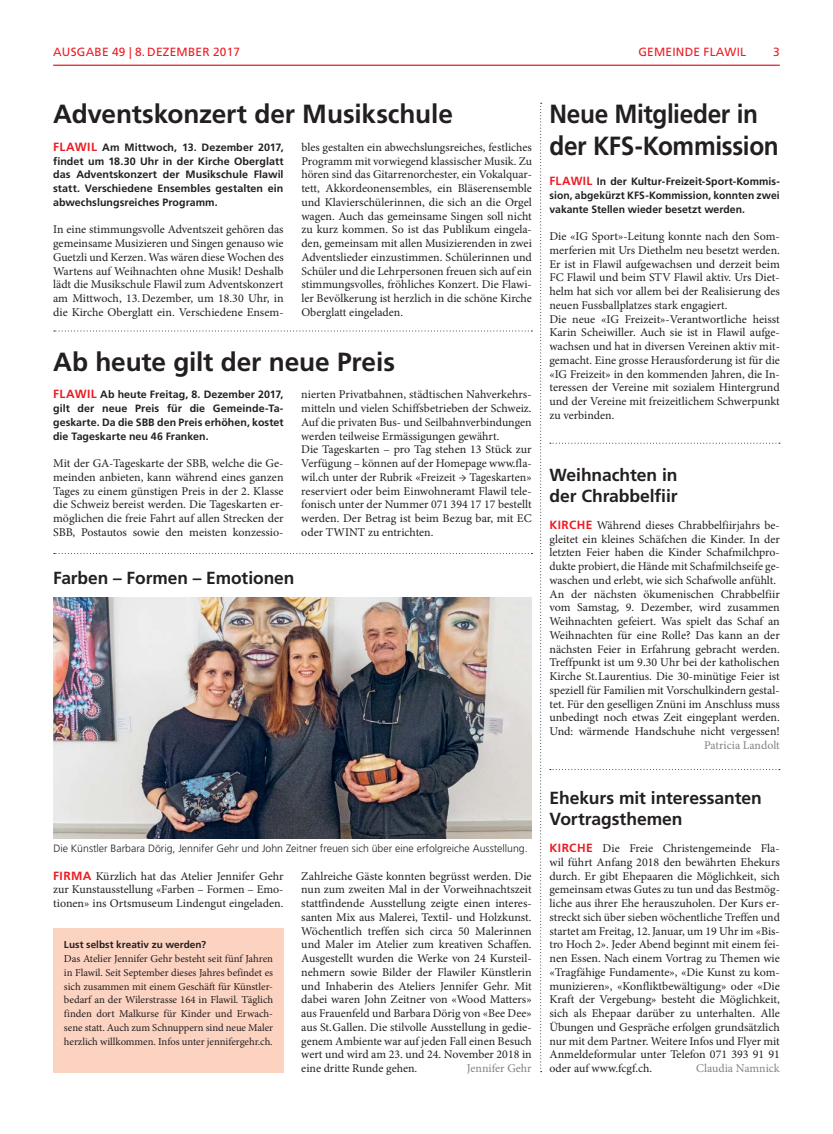
<style>
.page{position:relative;width:833px;height:1134px;background:#fff}
.page>*{position:absolute;margin:0;border:0;box-sizing:border-box;transform-origin:0 0}
.t1{font:700 26.25px "Frutiger LT Std";letter-spacing:-.01em;color:#231f20}
.t2{font:700 26.25px/31.2px "Frutiger LT Std";letter-spacing:-.01em;color:#231f20;scale:.93 1}
.t3{font:700 17.5px/21.2px "Frutiger LT Std";letter-spacing:-.005em;color:#231f20}
.t4{font:11.88px/13.8px "Minion Pro";color:#231f20;text-align:justify}
.t5{font:11.88px "Minion Pro";color:#808285}
.t6{font:11.88px "Frutiger LT Std";letter-spacing:.02em;color:#ed1c24}
.t7{font:700 10.62px/13.8px "Frutiger LT Std";letter-spacing:.005em;color:#231f20;text-align:justify}
.t8{font:10.62px/13.8px "Minion Pro";letter-spacing:-.005em;color:#231f20;text-align:justify}
.t9{font:300 10.62px "Frutiger LT Std";color:#231f20}
.t10{font:700 10px "Frutiger LT Std";letter-spacing:.005em;color:#231f20}
.s1{font-size:11.88px;color:#ed1c24}
.s2{font-family:"Frutiger LT Std";font-weight:700;color:#ed1c24}
</style>
<div class="page">
<div style="left:53px;top:928px;width:231px;height:144px;background:#fcd2c1"></div>
<hr style="left:53px;top:65px;width:727px;height:1px;background:#ed1c24">
<svg style="left:550px;top:443px;width:230px;height:1px"></svg>
<svg style="left:550px;top:769px;width:230px;height:1px"></svg>
<svg style="left:54px;top:330px;width:478px;height:1px"></svg>
<svg style="left:54px;top:553px;width:478px;height:1px"></svg>
<svg style="left:540px;top:103px;width:1px;height:969px"></svg>
<img style="left:53px;top:598px;width:478px;height:240px">
<p class="t6" style="left:53px;top:46px;width:188px">AUSGABE 49 | 8. DEZEMBER 2017</p>
<p class="t6" style="left:638px;top:46px;width:109px">GEMEINDE FLAWIL</p>
<p class="t6" style="left:773px;top:46px;width:8px">3</p>
<h1 class="t1" style="left:53px;top:101px;width:401px">Adventskonzert der Musikschule</h1>
<p class="t7" style="left:53px;top:141px;width:232px"><span class="s1">FLAWIL</span> Am Mittwoch, 13. Dezember 2017, findet um 18.30 Uhr in der Kirche Oberglatt das Adventskonzert der Musikschule Flawil statt. Verschiedene Ensembles gestalten ein abwechslungsreiches Programm.</p>
<p class="t4" style="left:53px;top:224px;width:232px">In eine stimmungsvolle Adventszeit gehören das gemeinsame Musizieren und Singen genauso wie Guetzli und Kerzen. Was wären diese Wochen des Wartens auf Weihnachten ohne Musik! Deshalb lädt die Musikschule Flawil zum Adventskonzert am Mittwoch, 13. Dezember, um 18.30 Uhr, in die Kirche Oberglatt ein. Verschiedene Ensem-</p>
<p class="t4" style="left:301px;top:141px;width:232px">bles gestalten ein abwechslungsreiches, festliches Programm mit vorwiegend klassischer Musik. Zu hören sind das Gitarrenorchester, ein Vokalquar&shy;tett, Akkordeonensembles, ein Bläserensemble und Klavierschülerinnen, die sich an die Orgel wagen. Auch das gemeinsame Singen soll nicht zu kurz kommen. So ist das Publikum eingela&shy;den, gemeinsam mit allen Musizierenden in zwei Adventslieder einzustimmen. Schülerinnen und Schüler und die Lehrpersonen freuen sich auf ein stimmungsvolles, fröhliches Konzert. Die Flawi&shy;ler Bevölkerung ist herzlich in die schöne Kirche Oberglatt eingeladen.</p>
<h1 class="t1" style="left:53px;top:349px;width:343px">Ab heute gilt der neue Preis</h1>
<p class="t7" style="left:53px;top:388px;width:232px"><span class="s1">FLAWIL</span> Ab heute Freitag, 8. Dezember 2017, gilt der neue Preis für die Gemeinde-Ta&shy;geskarte. Da die SBB den Preis erhöhen, kostet die Tageskarte neu 46 Franken.</p>
<p class="t4" style="left:53px;top:457px;width:232px">Mit der GA-Tageskarte der SBB, welche die Ge&shy;meinden anbieten, kann während eines ganzen Tages zu einem günstigen Preis in der 2. Klasse die Schweiz bereist werden. Die Tageskarten er&shy;möglichen die freie Fahrt auf allen Strecken der SBB, Postautos sowie den meisten konzessio-</p>
<p class="t4" style="left:301px;top:389px;width:232px;text-align:left">nierten Privatbahnen, städtischen Nahverkehrs&shy;mitteln und vielen Schiffsbetrieben der Schweiz.<br>Auf die privaten Bus- und Seilbahnverbindungen werden teilweise Ermässigungen gewährt.<br>Die Tageskarten – pro Tag stehen 13 Stück zur Verfügung – können auf der Homepage www.fla&shy;wil.ch unter der Rubrik «Freizeit → Tageskarten» reserviert oder beim Einwohneramt Flawil tele&shy;fonisch unter der Nummer 071 394 17 17 bestellt werden. Der Betrag ist beim Bezug bar, mit EC oder TWINT zu entrichten.</p>
<h2 class="t3" style="left:53px;top:568px;width:243px">Farben – Formen – Emotionen</h2>
<p class="t9" style="left:53px;top:843px;width:476px">Die Künstler Barbara Dörig, Jennifer Gehr und John Zeitner freuen sich über eine erfolgreiche Ausstellung.</p>
<p class="t4" style="left:53px;top:870px;width:232px"><span class="s2">FIRMA</span> Kürzlich hat das Atelier Jennifer Gehr zur Kunstausstellung «Farben – Formen – Emo&shy;tionen» ins Ortsmuseum Lindengut eingeladen.</p>
<p class="t4" style="left:301px;top:870px;width:232px">Zahlreiche Gäste konnten begrüsst werden. Die nun zum zweiten Mal in der Vorweihnachtszeit stattfindende Ausstellung zeigte einen interes&shy;santen Mix aus Malerei, Textil- und Holzkunst.<br>Wöchentlich treffen sich circa 50 Malerinnen und Maler im Atelier zum kreativen Schaffen.<br>Ausgestellt wurden die Werke von 24 Kursteil&shy;nehmern sowie Bilder der Flawiler Künstlerin und Inhaberin des Ateliers Jennifer Gehr. Mit dabei waren John Zeitner von «Wood Matters» aus Frauenfeld und Barbara Dörig von «Bee Dee» aus St. Gallen. Die stilvolle Ausstellung in gedie&shy;genem Ambiente war auf jeden Fall einen Besuch wert und wird am 23. und 24. November 2018 in eine dritte Runde gehen.</p>
<p class="t10" style="left:64px;top:940px;width:144px">Lust selbst kreativ zu werden?</p>
<p class="t8" style="left:64px;top:953px;width:211px">Das Atelier Jennifer Gehr besteht seit fünf Jahren in Flawil. Seit September dieses Jahres befindet es sich zusammen mit einem Geschäft für Künstler&shy;bedarf an der Wilerstrasse 164 in Flawil. Täglich finden dort Malkurse für Kinder und Erwach&shy;sene statt. Auch zum Schnuppern sind neue Maler herzlich willkommen. Infos unter jennifergehr.ch.</p>
<p class="t5" style="left:467px;top:1064px;width:66px">Jennifer Gehr</p>
<h1 class="t2" style="left:549px;top:100px;width:248px">Neue Mitglieder in der KFS-Kommission</h1>
<p class="t7" style="left:549px;top:175px;width:232px"><span class="s1">FLAWIL</span> In der Kultur-Freizeit-Sport-Kommis&shy;sion, abgekürzt KFS-Kommission, konnten zwei vakante Stellen wieder besetzt werden.</p>
<p class="t4" style="left:549px;top:230px;width:232px;text-align:left">Die «IG Sport»-Leitung konnte nach den Som&shy;merferien mit Urs Diethelm neu besetzt werden.<br>Er ist in Flawil aufgewachsen und derzeit beim FC Flawil und beim STV Flawil aktiv. Urs Diet&shy;helm hat sich vor allem bei der Realisierung des neuen Fussballplatzes stark engagiert.<br>Die neue «IG Freizeit»-Verantwortliche heisst Karin Scheiwiller. Auch sie ist in Flawil aufge&shy;wachsen und hat in diversen Vereinen aktiv mit&shy;gemacht. Eine grosse Herausforderung ist für die «IG Freizeit» in den kommenden Jahren, die In&shy;teressen der Vereine mit sozialem Hintergrund und der Vereine mit freizeitlichem Schwerpunkt zu verbinden.</p>
<h2 class="t3" style="left:549px;top:465px;width:130px">Weihnachten in der Chrabbelfiir</h2>
<p class="t4" style="left:549px;top:519px;width:232px;text-align:left"><span class="s2">KIRCHE</span> Während dieses Chrabbelfiirjahrs be&shy;gleitet ein kleines Schäfchen die Kinder. In der letzten Feier haben die Kinder Schafmilchpro&shy;dukte probiert, die Hände mit Schafmilchseife ge&shy;waschen und erlebt, wie sich Schafwolle anfühlt.<br>An der nächsten ökumenischen Chrabbelfiir vom Samstag, 9. Dezember, wird zusammen Weihnachten gefeiert. Was spielt das Schaf an Weihnachten für eine Rolle? Das kann an der nächsten Feier in Erfahrung gebracht werden.<br>Treffpunkt ist um 9.30 Uhr bei der katholischen Kirche St. Laurentius. Die 30-minütige Feier ist speziell für Familien mit Vorschulkindern gestal&shy;tet. Für den geselligen Znüni im Anschluss muss unbedingt noch etwas Zeit eingeplant werden.<br>Und: wärmende Handschuhe nicht vergessen!</p>
<p class="t5" style="left:704px;top:740px;width:77px">Patricia Landolt</p>
<h2 class="t3" style="left:549px;top:788px;width:214px">Ehekurs mit interessanten<br>Vortragsthemen</h2>
<p class="t4" style="left:549px;top:842px;width:232px"><span class="s2">KIRCHE</span> Die Freie Christengemeinde Fla&shy;wil führt Anfang 2018 den bewährten Ehekurs durch. Er gibt Ehepaaren die Möglichkeit, sich gemeinsam etwas Gutes zu tun und das Bestmög&shy;liche aus ihrer Ehe herauszuholen. Der Kurs er&shy;streckt sich über sieben wöchentliche Treffen und startet am Freitag, 12. Januar, um 19 Uhr im «Bis&shy;tro Hoch 2». Jeder Abend beginnt mit einem fei&shy;nen Essen. Nach einem Vortrag zu Themen wie «Tragfähige Fundamente», «Die Kunst zu kom&shy;munizieren», «Konfliktbewältigung» oder «Die Kraft der Vergebung» besteht die Möglichkeit, sich als Ehepaar darüber zu unterhalten. Alle Übungen und Gespräche erfolgen grundsätzlich nur mit dem Partner. Weitere Infos und Flyer mit Anmeldeformular unter Telefon 071 393 91 91 oder auf www.fcgf.ch.</p>
<p class="t5" style="left:696px;top:1064px;width:85px">Claudia Namnick</p>
</div>
